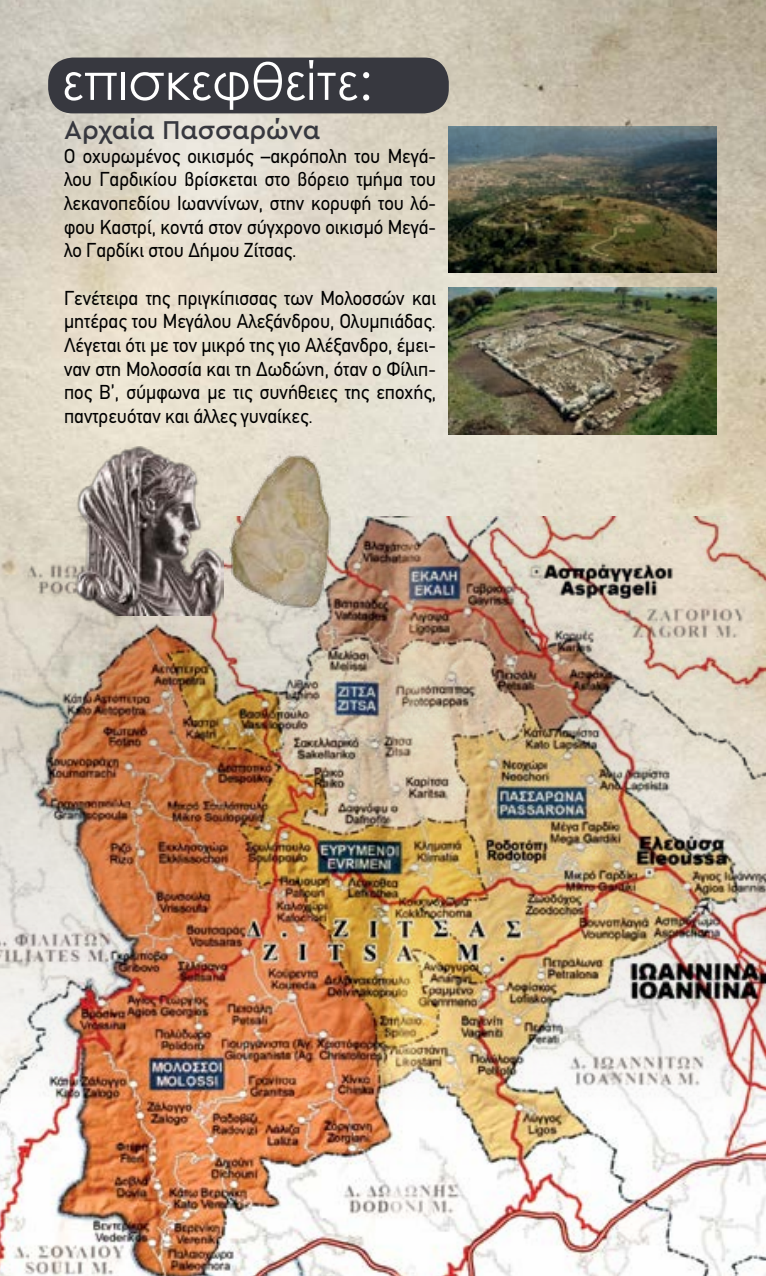
<style>
.page{position:relative;width:766px;height:1276px;background:#fff}
.page>*{position:absolute;margin:0;border:0;box-sizing:border-box;transform-origin:0 0}
.t1{font:51.07px "Century Gothic";color:#fff}
.t2{font:500 27px "Cera GR";letter-spacing:-.005em;color:#37383f}
.t3{font:20.25px/23.6px "PF Din Text";color:#000;text-align:justify;scale:.95 1}
</style>
<div class="page">
<img style="left:0;top:0;width:765px;height:516px">
<img style="left:0;top:516px;width:765px;height:760px">
<img style="left:448px;top:126px;width:268px;height:147px">
<img style="left:448px;top:288px;width:268px;height:146px">
<div style="left:48px;top:58px;width:400px;height:55px;background:#37383f;border-radius:25px"></div>
<img style="left:72px;top:446px;width:265px;height:169px">
<h1 class="t1" style="left:62px;top:46px;width:312px">επισκεφθείτε:</h1>
<h2 class="t2" style="left:64px;top:115px;width:257px">Αρχαία Πασσαρώνα</h2>
<p class="t3" style="left:64px;top:144px;width:393px">Ο οχυρωμένος οικισμός –ακρόπολη του Μεγά&shy;λου Γαρδικίου βρίσκεται στο βόρειο τμήμα του λεκανοπεδίου Ιωαννίνων, στην κορυφή του λό&shy;φου Καστρί, κοντά στον σύγχρονο οικισμό Μεγά&shy;λο Γαρδίκι στου Δήμου Ζίτσας.</p>
<p class="t3" style="left:64px;top:286px;width:393px">Γενέτειρα της πριγκίπισσας των Μολοσσών και μητέρας του Μεγάλου Αλεξάνδρου, Ολυμπιάδας.<br>Λέγεται ότι με τον μικρό της γιο Αλέξανδρο, έμει&shy;ναν στη Μολοσσία και τη Δωδώνη, όταν ο Φίλιπ&shy;πος Β’, σύμφωνα με τις συνήθειες της εποχής, παντρευόταν και άλλες γυναίκες.</p>
</div>
